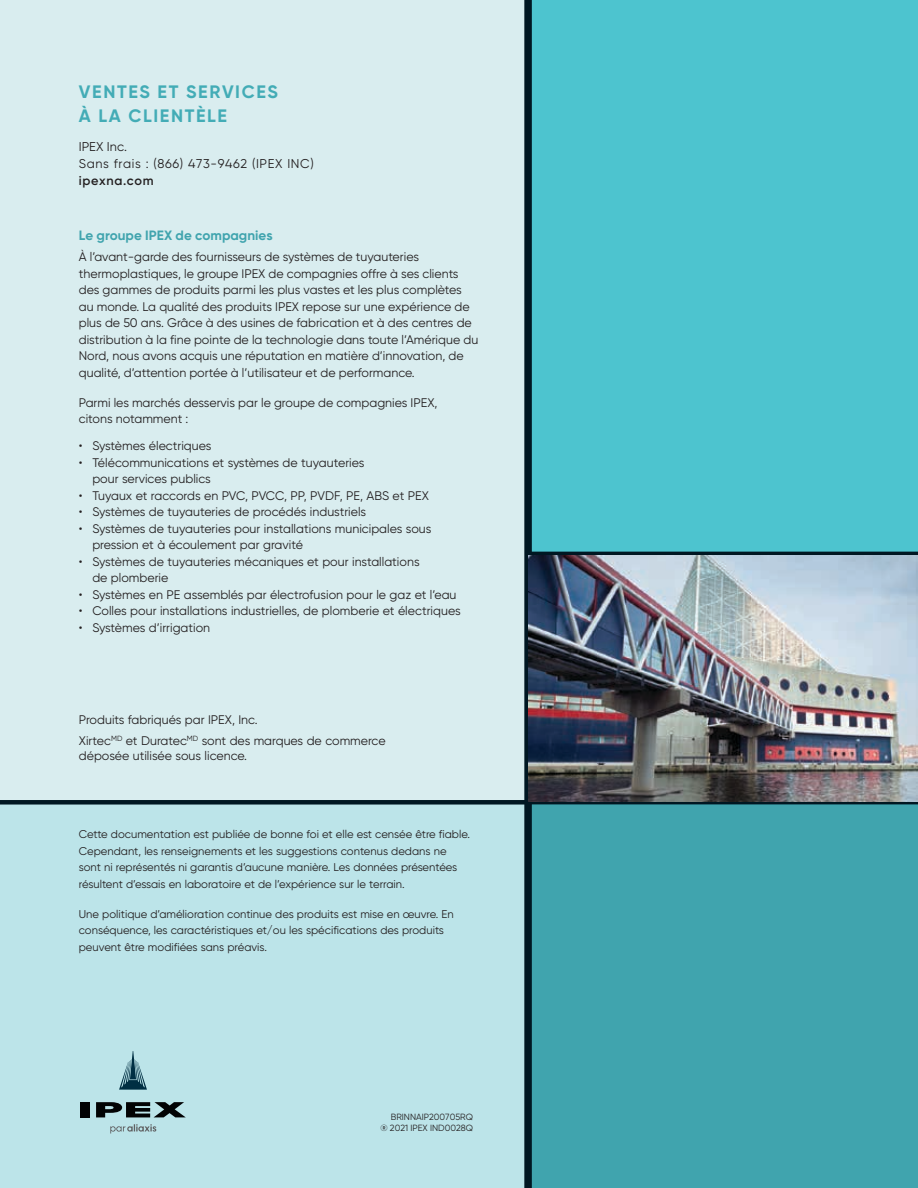
<style>
.page{position:relative;width:918px;height:1188px;background:#fff}
.page>*{position:absolute;margin:0;border:0;box-sizing:border-box;transform-origin:0 0}
.t1{font:700 18px/24px "Gilroy";letter-spacing:.09em;color:#43acb6}
.t2{font:700 13.5px "Gilroy";color:#40a4ae}
.t3{font:12.75px/17.1px "Gilroy";letter-spacing:.05em;color:#231f20}
.t4{font:600 12.75px "Gilroy";letter-spacing:.05em;color:#231f20}
.t5{font:12.45px/16.5px "Gilroy";color:#231f20}
.t6{font:11.25px/16.5px "Gilroy";color:#231f20}
.t7{font:9px/10.8px "Gilroy";color:#231f20;text-align:right}
</style>
<div class="page">
<div style="left:0;top:0;width:525px;height:804px;background:#d9edef"></div>
<div style="left:0;top:802px;width:525px;height:386px;background:#bce4e9"></div>
<div style="left:528px;top:802px;width:390px;height:386px;background:#40a4ae"></div>
<div style="left:531px;top:0;width:387px;height:804px;background:#4dc4cf"></div>
<div style="left:524px;top:0;width:8px;height:1188px;background:#001722"></div>
<hr style="left:527px;top:552px;width:391px;height:4px;background:#001722">
<div style="left:0;top:800px;width:918px;height:5px;background:#001722"></div>
<div style="left:81px;top:1102px;width:9px;height:15px;background:#020304"></div>
<svg style="left:96px;top:1102px;width:89px;height:15px"></svg>
<svg style="left:119px;top:1051px;width:28px;height:39px"></svg>
<svg style="left:110px;top:1124px;width:46px;height:10px"></svg>
<img style="left:528px;top:555px;width:390px;height:246px">
<h1 class="t1" style="left:79px;top:80px;width:201px">VENTES ET SERVICES<br>À LA CLIENTÈLE</h1>
<p class="t3" style="left:79px;top:138px;width:236px">IPEX Inc.<br>Sans frais : (866) 473-9462 (IPEX INC)</p>
<p class="t4" style="left:79px;top:173px;width:76px">ipexna.com</p>
<p class="t2" style="left:79px;top:227px;width:195px">Le groupe IPEX de compagnies</p>
<p class="t5" style="left:79px;top:249px;width:401px">À l’avant-garde des fournisseurs de systèmes de tuyauteries thermoplastiques, le groupe IPEX de compagnies offre à ses clients des gammes de produits parmi les plus vastes et les plus complètes au monde. La qualité des produits IPEX repose sur une expérience de plus de 50 ans. Grâce à des usines de fabrication et à des centres de distribution à la fine pointe de la technologie dans toute l’Amérique du Nord, nous avons acquis une réputation en matière d’innovation, de qualité, d’attention portée à l’utilisateur et de performance.</p>
<p class="t5" style="left:79px;top:394px;width:360px">Parmi les marchés desservis par le groupe de compagnies IPEX, citons notamment :</p>
<p class="t5" style="left:79px;top:438px;width:134px">• Systèmes électriques</p>
<p class="t5" style="left:92px;top:454px;width:274px;text-indent:-14px">• Télécommunications et systèmes de tuyauteries pour services publics</p>
<p class="t5" style="left:79px;top:487px;width:352px">• Tuyaux et raccords en PVC, PVCC, PP, PVDF, PE, ABS et PEX</p>
<p class="t5" style="left:79px;top:504px;width:289px">• Systèmes de tuyauteries de procédés industriels</p>
<p class="t5" style="left:92px;top:520px;width:341px;text-indent:-13px">• Systèmes de tuyauteries pour installations municipales sous pression et à écoulement par gravité</p>
<p class="t5" style="left:92px;top:553px;width:329px;text-indent:-13px">• Systèmes de tuyauteries mécaniques et pour installations de plomberie</p>
<p class="t5" style="left:79px;top:586px;width:379px">• Systèmes en PE assemblés par électrofusion pour le gaz et l’eau</p>
<p class="t5" style="left:79px;top:603px;width:383px">• Colles pour installations industrielles, de plomberie et électriques</p>
<p class="t5" style="left:79px;top:619px;width:133px">• Systèmes d’irrigation</p>
<p class="t5" style="left:79px;top:708px;width:308px;line-height:21.8px">Produits fabriqués par IPEX, Inc.<br>Xirtec<sup>MD</sup> et Duratec<sup>MD</sup> sont des marques de commerce</p>
<p class="t5" style="left:79px;top:748px;width:170px">déposée utilisée sous licence.</p>
<p class="t6" style="left:79px;top:826px;width:393px">Cette documentation est publiée de bonne foi et elle est censée être fiable.<br>Cependant, les renseignements et les suggestions contenus dedans ne sont ni représentés ni garantis d’aucune manière. Les données présentées résultent d’essais en laboratoire et de l’expérience sur le terrain.</p>
<p class="t6" style="left:79px;top:905px;width:376px">Une politique d’amélioration continue des produits est mise en œuvre. En conséquence, les caractéristiques et/ou les spécifications des produits peuvent être modifiées sans préavis.</p>
<p class="t7" style="left:380px;top:1111px;width:94px">BRINNAIP200705RQ<br>® 2021 IPEX IND0028Q</p>
</div>
